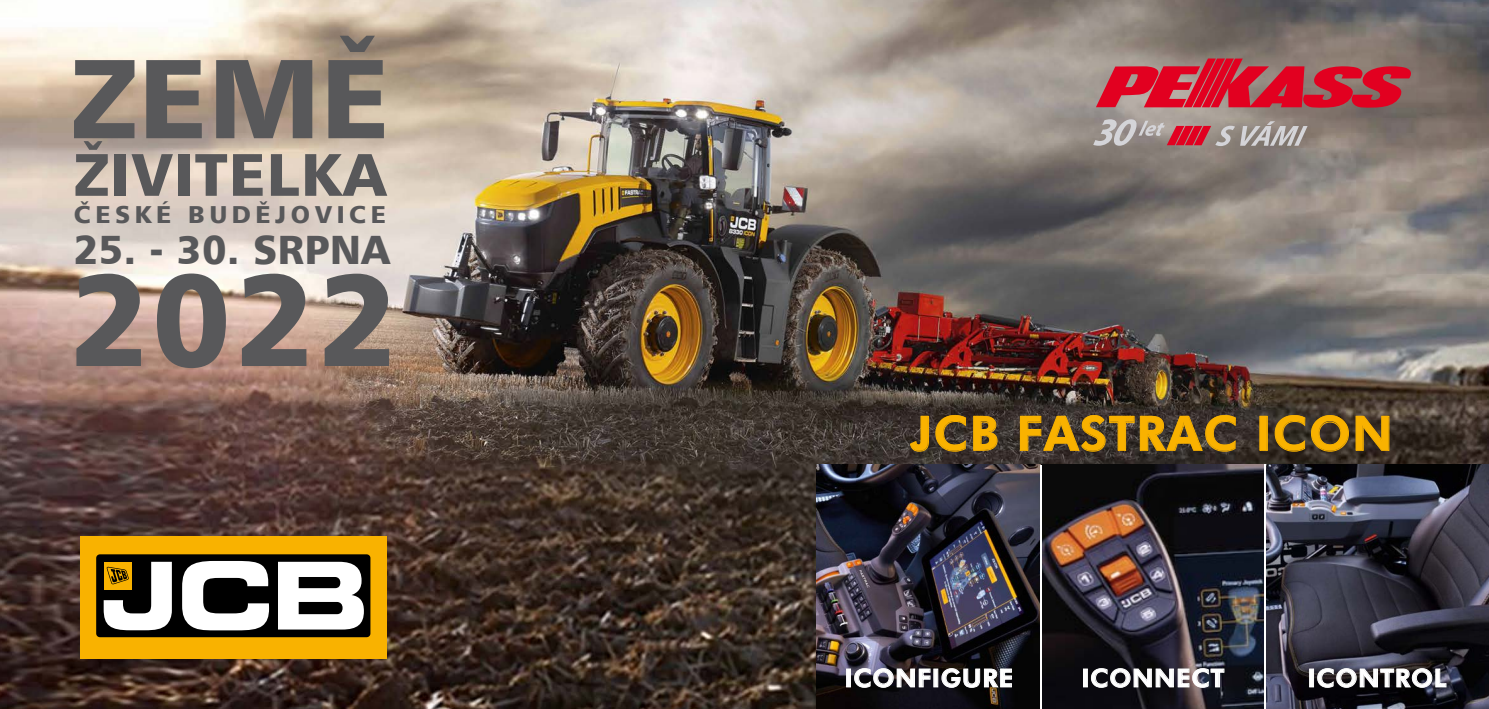
<style>
.page{position:relative;width:1489px;height:709px;background:#fff}
.page>*{position:absolute;margin:0;border:0;box-sizing:border-box;transform-origin:0 0}
.t1{font:130px "Humanist 777 AT Black";color:#58585a}
.t2{font:112.5px "Humanist 777 AT Black";color:#58585a}
.t3{font:60px "Humanist 777 AT Black";letter-spacing:.02em;color:#58585a}
.t4{font:47.5px "Futura AT Heavy";letter-spacing:.03em;color:#f9b200}
.t5{font:40px "Humanist 777 AT Black";letter-spacing:.015em;color:#58585a}
.t6{font:25px "Futura AT Heavy";letter-spacing:.03em;color:#fff}
.t7{font:24px "Humanist 777 AT Black";letter-spacing:.18em;color:#58585a;scale:1.04 1}
</style>
<div class="page">
<img style="left:0;top:0;width:1488px;height:709px">
<div style="left:80px;top:536px;width:306px;height:123px;background:#f9b200"></div>
<div style="left:89px;top:547px;width:288px;height:97px;background:#000;border-radius:11px"></div>
<div style="left:82px;top:540px;width:302px;height:111px;border:14px solid #f9b200;border-radius:11px"></div>
<svg style="left:182px;top:561px;width:87px;height:69px"></svg>
<svg style="left:278px;top:562px;width:86px;height:67px"></svg>
<svg style="left:104px;top:562px;width:68px;height:68px"></svg>
<svg style="left:1095px;top:58px;width:317px;height:50px;background:#c13948"></svg>
<svg style="left:1093px;top:119px;width:214px;height:27px;background:#ae9090"></svg>
<img style="left:816px;top:464px;width:672px;height:245px">
<svg style="left:909px;top:415px;width:20px;height:37px"></svg>
<svg style="left:935px;top:415px;width:31px;height:37px"></svg>
<svg style="left:972px;top:415px;width:25px;height:36px"></svg>
<svg style="left:1019px;top:415px;width:217px;height:37px;background:#55452b"></svg>
<svg style="left:1274px;top:415px;width:74px;height:37px;background:#4f3f24"></svg>
<svg style="left:1355px;top:415px;width:34px;height:36px"></svg>
<div style="left:846px;top:669px;width:4px;height:18px;border:1px solid #fff"></div>
<svg style="left:854px;top:668px;width:76px;height:19px"></svg>
<svg style="left:941px;top:668px;width:70px;height:19px"></svg>
<div style="left:1083px;top:669px;width:4px;height:18px;border:1px solid #fff"></div>
<svg style="left:1091px;top:668px;width:133px;height:19px;background:#545257"></svg>
<div style="left:1309px;top:669px;width:4px;height:18px;border:1px solid #fff"></div>
<svg style="left:1317px;top:668px;width:129px;height:19px;background:#504e52"></svg>
<hr style="left:1039px;top:466px;width:2px;height:243px;background:#fff">
<hr style="left:1263px;top:464px;width:2px;height:245px;background:#fff">
<h2 class="t2" style="left:69px;top:32px;width:322px">ZEMĚ</h2>
<h3 class="t3" style="left:73px;top:139px;width:314px">ŽIVITELKA</h3>
<p class="t7" style="left:74px;top:200px;width:302px">ČESKÉ BUDĚJOVICE</p>
<h3 class="t5" style="left:73px;top:225px;width:318px">25. - 30. SRPNA</h3>
<h1 class="t1" style="left:69px;top:243px;width:330px">2022</h1>
<h3 class="t4" style="left:910px;top:405px;width:483px">JCB FASTRAC ICON</h3>
<p class="t6" style="left:844px;top:663px;width:170px">ICONFIGURE</p>
<p class="t6" style="left:1081px;top:663px;width:144px">ICONNECT</p>
<p class="t6" style="left:1307px;top:663px;width:140px">ICONTROL</p>
</div>
